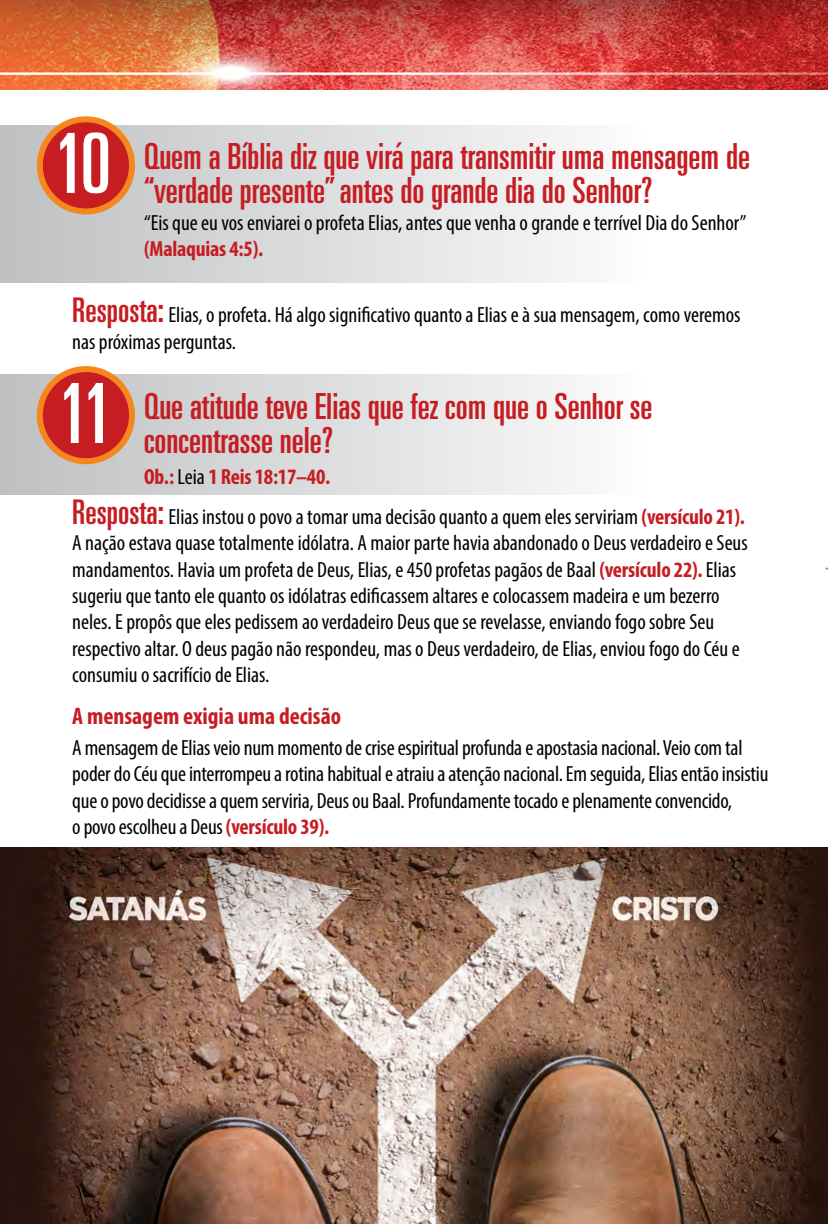
<style>
.page{position:relative;width:828px;height:1224px;background:#fff}
.page>*{position:absolute;margin:0;border:0;box-sizing:border-box;transform-origin:0 0}
.t1{font:ultra-condensed 83px "Univers";color:#fff}
.t2{font:ultra-condensed 36px/34px "Univers";color:#c61d23}
.t3{font:700 condensed 24px "Myriad Pro";color:#c61d23}
.t4{font:condensed 22px/26.4px "Myriad Pro";color:#000}
.t5{font:700 condensed 22px "Myriad Pro";letter-spacing:-.01em;color:#c61d23}
.s1{font-family:"Univers";font-stretch:ultra-condensed;font-size:34px;color:#c61d23}
.s2{font-weight:400;color:#000}
.s3{font-weight:700;color:#c61d23}
</style>
<div class="page">
<img style="left:0;top:0;width:828px;height:90px">
<div style="left:0;top:125px;width:644px;height:158px;background:linear-gradient(to right,#bebebf,#fbfcfd)"></div>
<div style="left:0;top:375px;width:644px;height:120px;background:linear-gradient(to right,#bfbebd,#fbfcfe)"></div>
<div style="left:40px;top:119px;width:92px;height:92px;background:#c61d23;border-radius:50%"></div>
<div style="left:37px;top:116px;width:98px;height:98px;border:6px solid #f6871f;border-radius:50%"></div>
<div style="left:40px;top:369px;width:92px;height:92px;background:#c61d23;border-radius:50%"></div>
<div style="left:37px;top:366px;width:98px;height:98px;border:6px solid #f6871f;border-radius:50%"></div>
<img style="left:0;top:848px;width:828px;height:376px">
<h1 class="t1" style="left:54px;top:116px;width:59px">10</h1>
<h2 class="t2" style="left:144px;top:139px;width:607px">Quem a Bíblia diz que virá para transmitir uma mensagem de “verdade presente” antes do grande dia do Senhor?</h2>
<p class="t4" style="left:144px;top:209px;width:604px">“Eis que eu vos enviarei o profeta Elias, antes que venha o grande e terrível Dia do Senhor”</p>
<p class="t5" style="left:144px;top:235px;width:121px">(Malaquias 4:5).</p>
<p class="t4" style="left:72px;top:301px;width:670px"><span class="s1">Resposta:</span> Elias, o profeta. Há algo significativo quanto a Elias e à sua mensagem, como veremos nas próximas perguntas.</p>
<h1 class="t1" style="left:58px;top:366px;width:57px">11</h1>
<h2 class="t2" style="left:144px;top:389px;width:510px">Que atitude teve Elias que fez com que o Senhor se concentrasse nele?</h2>
<p class="t5" style="left:144px;top:463px;width:188px">Ob.: <span class="s2">Leia</span> 1 Reis 18:17–40.</p>
<p class="t4" style="left:72px;top:503px;width:677px"><span class="s1">Resposta:</span> Elias instou o povo a tomar uma decisão quanto a quem eles serviriam <span class="s3">(versículo 21).<br></span>A nação estava quase totalmente idólatra. A maior parte havia abandonado o Deus verdadeiro e Seus mandamentos. Havia um profeta de Deus, Elias, e 450 profetas pagãos de Baal <span class="s3">(versículo 22).</span> Elias sugeriu que tanto ele quanto os idólatras edificassem altares e colocassem madeira e um bezerro neles. E propôs que eles pedissem ao verdadeiro Deus que se revelasse, enviando fogo sobre Seu respectivo altar. O deus pagão não respondeu, mas o Deus verdadeiro, de Elias, enviou fogo do Céu e consumiu o sacrifício de Elias.</p>
<p class="t3" style="left:72px;top:701px;width:270px">A mensagem exigia uma decisão</p>
<p class="t4" style="left:72px;top:734px;width:698px">A mensagem de Elias veio num momento de crise espiritual profunda e apostasia nacional. Veio com tal poder do Céu que interrompeu a rotina habitual e atraiu a atenção nacional. Em seguida, Elias então insistiu que o povo decidisse a quem serviria, Deus ou Baal. Profundamente tocado e plenamente convencido,<br>o povo escolheu a Deus <span class="s3">(versículo 39).</span></p>
</div>
